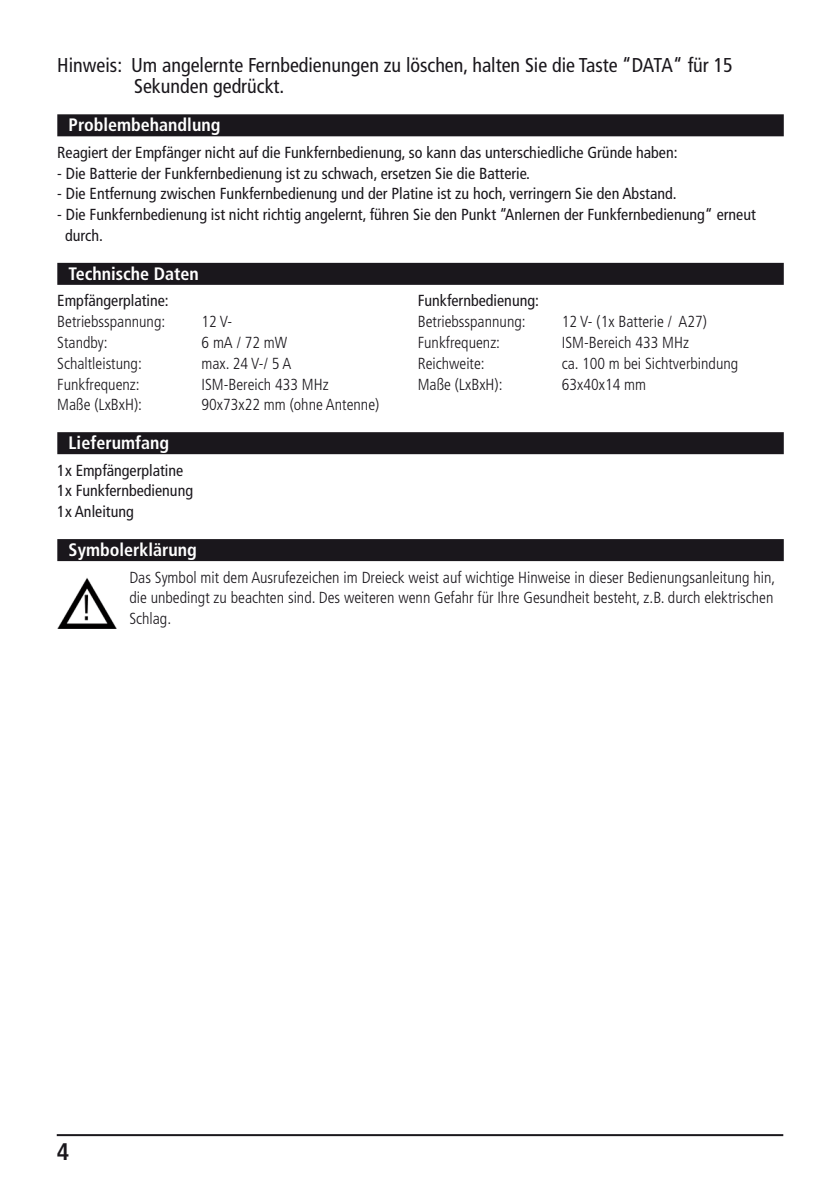
<style>
.page{position:relative;width:840px;height:1191px;background:#fff}
.page>*{position:absolute;margin:0;border:0;box-sizing:border-box;transform-origin:0 0}
.t1{font:700 condensed 24px "Frutiger LT Pro";color:#1a171c}
.t2{font:condensed 20px/20.8px "Frutiger LT Pro";color:#1a171c}
.t3{font:700 condensed 18px "Frutiger LT Pro";color:#fff}
.t4{font:300 condensed 16px/20.8px "Frutiger LT Pro";color:#1a171c}
.t5{font:condensed 16px/20.8px "Frutiger LT Pro";color:#1a171c}
</style>
<div class="page">
<hr style="left:57px;top:1134px;width:725px;height:2px;background:#1a171c">
<div style="left:57px;top:114px;width:726px;height:22px;background:#1a171c"></div>
<div style="left:57px;top:263px;width:726px;height:22px;background:#1a171c"></div>
<div style="left:57px;top:432px;width:726px;height:22px;background:#1a171c"></div>
<div style="left:57px;top:539px;width:726px;height:22px;background:#1a171c"></div>
<img style="left:57px;top:578px;width:59px;height:50px">
<p class="t2" style="left:134px;top:55px;width:600px;text-indent:-77px">Hinweis: Um angelernte Fernbedienungen zu löschen, halten Sie die Taste “DATA“ für 15<br>Sekunden gedrückt.</p>
<p class="t3" style="left:69px;top:114px;width:153px">Problembehandlung</p>
<p class="t5" style="left:57px;top:142px;width:621px">Reagiert der Empfänger nicht auf die Funkfernbedienung, so kann das unterschiedliche Gründe haben:</p>
<p class="t5" style="left:57px;top:163px;width:474px">- Die Batterie der Funkfernbedienung ist zu schwach, ersetzen Sie die Batterie.</p>
<p class="t5" style="left:57px;top:184px;width:620px">- Die Entfernung zwischen Funkfernbedienung und der Platine ist zu hoch, verringern Sie den Abstand.</p>
<p class="t5" style="left:65px;top:204px;width:692px;text-indent:-8px">- Die Funkfernbedienung ist nicht richtig angelernt, führen Sie den Punkt “Anlernen der Funkfernbedienung“ erneut durch.</p>
<p class="t3" style="left:69px;top:263px;width:132px">Technische Daten</p>
<p class="t5" style="left:57px;top:290px;width:113px">Empfängerplatine:</p>
<p class="t5" style="left:417px;top:290px;width:123px">Funkfernbedienung:</p>
<p class="t4" style="left:57px;top:311px;width:109px">Betriebsspannung:</p>
<p class="t4" style="left:201px;top:311px;width:32px">12 V-</p>
<p class="t4" style="left:417px;top:311px;width:109px">Betriebsspannung:</p>
<p class="t4" style="left:561px;top:311px;width:147px">12 V- (1x Batterie / A27)</p>
<p class="t4" style="left:57px;top:332px;width:52px">Standby:</p>
<p class="t4" style="left:201px;top:332px;width:87px">6 mA / 72 mW</p>
<p class="t4" style="left:417px;top:332px;width:84px">Funkfrequenz:</p>
<p class="t4" style="left:561px;top:332px;width:128px">ISM-Bereich 433 MHz</p>
<p class="t4" style="left:57px;top:353px;width:86px">Schaltleistung:</p>
<p class="t4" style="left:201px;top:353px;width:91px">max. 24 V-/ 5 A</p>
<p class="t4" style="left:417px;top:353px;width:68px">Reichweite:</p>
<p class="t4" style="left:561px;top:353px;width:178px">ca. 100 m bei Sichtverbindung</p>
<p class="t4" style="left:57px;top:374px;width:84px">Funkfrequenz:</p>
<p class="t4" style="left:201px;top:374px;width:128px">ISM-Bereich 433 MHz</p>
<p class="t4" style="left:417px;top:374px;width:86px">Maße (LxBxH):</p>
<p class="t4" style="left:561px;top:374px;width:86px">63x40x14 mm</p>
<p class="t4" style="left:57px;top:394px;width:86px">Maße (LxBxH):</p>
<p class="t4" style="left:201px;top:394px;width:179px">90x73x22 mm (ohne Antenne)</p>
<p class="t3" style="left:69px;top:432px;width:102px">Lieferumfang</p>
<p class="t5" style="left:57px;top:460px;width:137px">1x Empfängerplatine<br>1x Funkfernbedienung<br>1x Anleitung</p>
<p class="t3" style="left:69px;top:539px;width:130px">Symbolerklärung</p>
<p class="t4" style="left:129px;top:567px;width:647px">Das Symbol mit dem Ausrufezeichen im Dreieck weist auf wichtige Hinweise in dieser Bedienungsanleitung hin, die unbedingt zu beachten sind. Des weiteren wenn Gefahr für Ihre Gesundheit besteht, z.B. durch elektrischen<br>Schlag.</p>
<h1 class="t1" style="left:57px;top:1137px;width:14px">4</h1>
</div>
